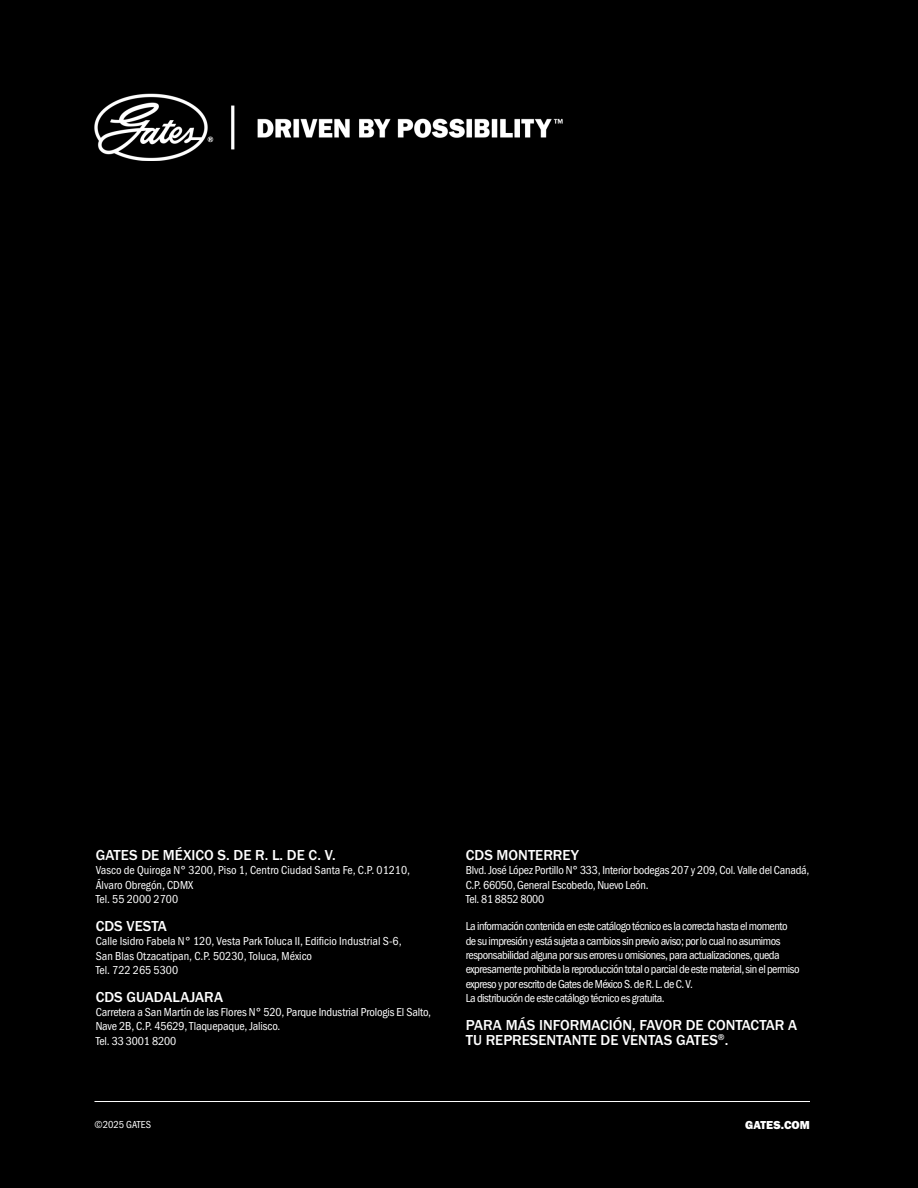
<style>
.page{position:relative;width:918px;height:1188px;background:#000}
.page>*{position:absolute;margin:0;border:0;box-sizing:border-box;transform-origin:0 0}
.t1{font:500 15px/15px "Franklin Gothic URW";color:#fff}
.t2{font:12px/14.4px "Franklin Gothic URW Cond";letter-spacing:-.025em;color:#fff}
.t3{font:12px/14.4px "Franklin Gothic URW Cond";color:#fff}
.t4{font:12px "Franklin Gothic URW Hea";color:#fff}
.t5{font:10.5px "Franklin Gothic URW Cond";color:#fff}
</style>
<div class="page">
<hr style="left:94px;top:1101px;width:716px;height:1px;background:#fff">
<img style="left:94px;top:93px;width:468px;height:67px">
<p class="t1" style="left:96px;top:847px;width:242px">GATES DE MÉXICO S. DE R. L. DE C. V.</p>
<p class="t3" style="left:96px;top:862px;width:316px">Vasco de Quiroga N° 3200, Piso 1, Centro Ciudad Santa Fe, C.P. 01210,</p>
<p class="t3" style="left:96px;top:877px;width:99px">Álvaro Obregón, CDMX</p>
<p class="t3" style="left:96px;top:891px;width:84px">Tel. 55 2000 2700</p>
<p class="t1" style="left:96px;top:918px;width:73px">CDS VESTA</p>
<p class="t3" style="left:96px;top:933px;width:307px">Calle Isidro Fabela N° 120, Vesta Park Toluca II, Edificio Industrial S-6,<br>San Blas Otzacatipan, C.P. 50230, Toluca, México</p>
<p class="t3" style="left:96px;top:962px;width:84px">Tel. 722 265 5300</p>
<p class="t1" style="left:96px;top:989px;width:129px">CDS GUADALAJARA</p>
<p class="t2" style="left:96px;top:1004px;width:337px">Carretera a San Martín de las Flores N° 520, Parque Industrial Prologis El Salto,<br>Nave 2B, C.P. 45629, Tlaquepaque, Jalisco.</p>
<p class="t2" style="left:96px;top:1033px;width:82px">Tel. 33 3001 8200</p>
<p class="t1" style="left:466px;top:847px;width:115px">CDS MONTERREY</p>
<p class="t2" style="left:466px;top:862px;width:345px">Blvd. José López Portillo N° 333, Interior bodegas 207 y 209, Col. Valle del Canadá,<br>C.P. 66050, General Escobedo, Nuevo León.</p>
<p class="t2" style="left:466px;top:891px;width:80px">Tel. 81 8852 8000</p>
<p class="t2" style="left:466px;top:918px;width:335px">La información contenida en este catálogo técnico es la correcta hasta el momento de su impresión y está sujeta a cambios sin previo aviso; por lo cual no asumimos responsabilidad alguna por sus errores u omisiones, para actualizaciones, queda expresamente prohibida la reproducción total o parcial de este material, sin el permiso expreso y por escrito de Gates de México S. de R. L. de C. V.<br>La distribución de este catálogo técnico es gratuita.</p>
<p class="t1" style="left:466px;top:1017px;width:333px">PARA MÁS INFORMACIÓN, FAVOR DE CONTACTAR A<br>TU REPRESENTANTE DE VENTAS GATES<sup>®</sup>.</p>
<p class="t5" style="left:94px;top:1117px;width:58px">©2025 GATES</p>
<p class="t4" style="left:745px;top:1118px;width:66px">GATES.COM</p>
</div>
